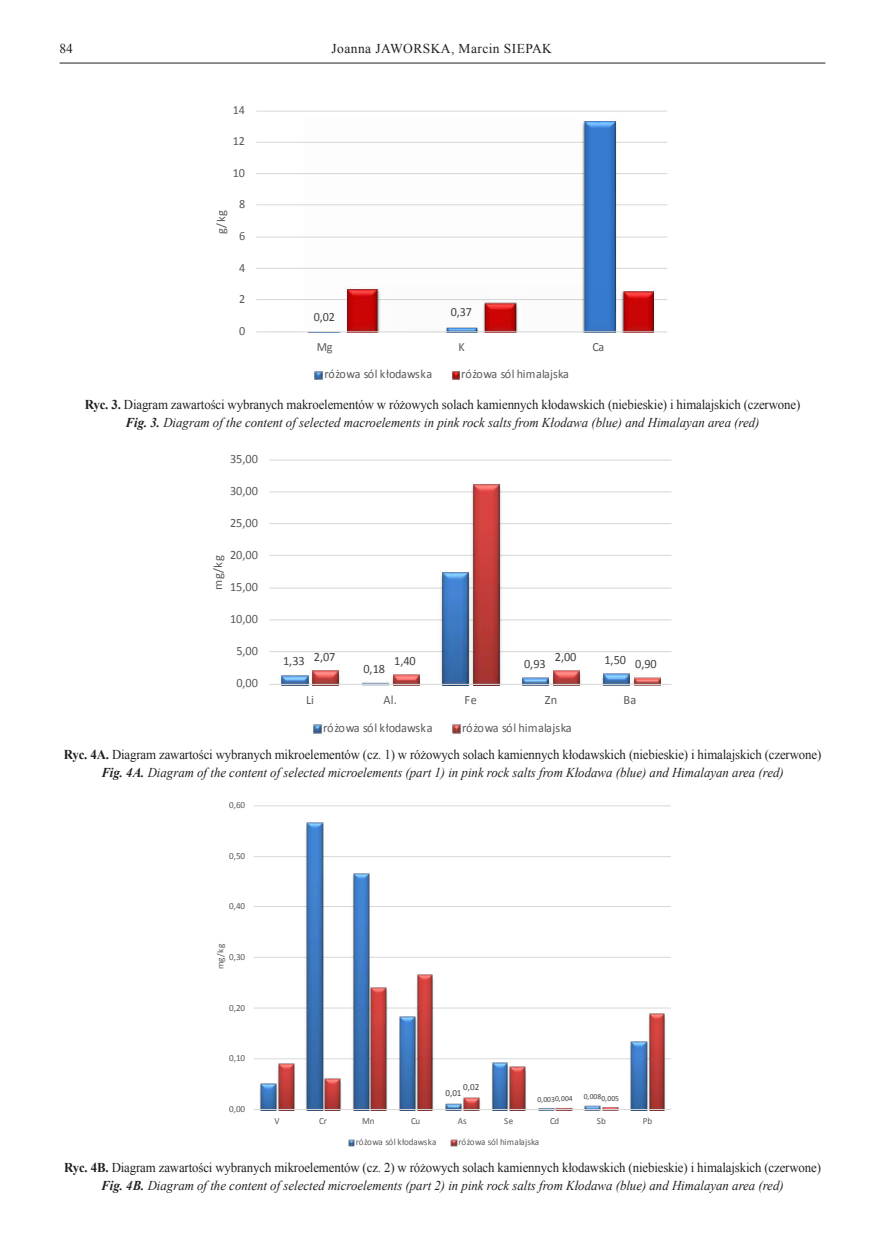
<style>
.page{position:relative;width:885px;height:1242px;background:#fff}
.page>*{position:absolute;margin:0;border:0;box-sizing:border-box;transform-origin:0 0}
.t1{font:13.5px/18px "Times New Roman";letter-spacing:-.01em;color:#231f20;text-align:center;scale:.95 1}
.t2{font:13.5px "Times New Roman";letter-spacing:.03em;color:#231f20}
.t3{font:13.5px "Times New Roman";letter-spacing:-.01em;color:#231f20}
.t4{font:12.75px "Calibri";letter-spacing:-.005em;color:#595959}
.t5{font:12.75px "Calibri";letter-spacing:-.005em;color:#404040}
.t6{font:12.75px "Calibri";letter-spacing:.015em;color:#595959}
.t7{font:12.45px "Calibri";letter-spacing:-.005em;color:#595959}
.t8{font:12.45px "Calibri";letter-spacing:.015em;color:#595959}
.t9{font:12.45px "Calibri";color:#404040}
.t10{font:12.3px "Calibri";color:#595959}
.t11{font:12.15px "Calibri";color:#595959}
.t12{font:9.3px "Calibri";letter-spacing:-.005em;color:#595959}
.t13{font:9.3px "Calibri";letter-spacing:.015em;color:#595959}
.t14{font:9.3px "Calibri";color:#404040}
.t15{font:9.15px "Calibri";color:#595959}
.t16{font:7.8px "Calibri";letter-spacing:-.005em;color:#404040}
.s1{font-weight:700}
.s2{font-weight:700;font-style:italic}
.s3{font-style:italic}
</style>
<div class="page">
<hr style="left:60px;top:63px;width:765px;height:1px;background:#231f20">
<svg style="left:256px;top:110px;width:412px;height:272px"></svg>
<svg style="left:269px;top:459px;width:403px;height:277px"></svg>
<svg style="left:253px;top:805px;width:418px;height:342px"></svg>
<p class="t3" style="left:60px;top:40px;width:15px">84</p>
<p class="t2" style="left:331px;top:40px;width:222px">Joanna JAWORSKA, Marcin SIEPAK</p>
<p class="t7" style="left:233px;top:102px;width:14px">14</p>
<p class="t7" style="left:233px;top:133px;width:14px">12</p>
<p class="t7" style="left:233px;top:165px;width:14px">10</p>
<p class="t11" style="left:213px;top:234px;width:25px;rotate:-90deg">g/kg</p>
<p class="t7" style="left:239px;top:196px;width:8px">8</p>
<p class="t7" style="left:239px;top:228px;width:8px">6</p>
<p class="t7" style="left:239px;top:259px;width:8px">4</p>
<p class="t7" style="left:239px;top:291px;width:8px">2</p>
<p class="t7" style="left:239px;top:322px;width:8px">0</p>
<p class="t9" style="left:314px;top:309px;width:23px">0,02</p>
<p class="t9" style="left:450px;top:303px;width:23px">0,37</p>
<p class="t7" style="left:317px;top:339px;width:17px">Mg</p>
<p class="t7" style="left:458px;top:339px;width:8px">K</p>
<p class="t7" style="left:592px;top:339px;width:13px">Ca</p>
<p class="t7" style="left:324px;top:366px;width:109px">różowa sól kłodawska</p>
<p class="t8" style="left:461px;top:366px;width:109px">różowa sól himalajska</p>
<p class="t1" style="left:85px;top:396px;width:754px"><span class="s1">Ryc. 3.</span> Diagram zawartości wybranych makroelementów w różowych solach kamiennych kłodawskich (niebieskie) i himalajskich (czerwone)<br><span class="s2">Fig. 3.</span> <span class="s3">Diagram of the content of selected macroelements in pink rock salts from Kłodawa (blue) and Himalayan area (red)</span></p>
<p class="t4" style="left:230px;top:451px;width:29px">35,00</p>
<p class="t4" style="left:230px;top:483px;width:29px">30,00</p>
<p class="t4" style="left:230px;top:515px;width:29px">25,00</p>
<p class="t4" style="left:230px;top:547px;width:29px">20,00</p>
<p class="t10" style="left:210px;top:590px;width:36px;rotate:-90deg">mg/kg</p>
<p class="t4" style="left:230px;top:579px;width:29px">15,00</p>
<p class="t4" style="left:230px;top:611px;width:29px">10,00</p>
<p class="t4" style="left:236px;top:643px;width:23px">5,00</p>
<p class="t4" style="left:236px;top:675px;width:23px">0,00</p>
<p class="t5" style="left:283px;top:653px;width:23px">1,33</p>
<p class="t5" style="left:314px;top:648px;width:23px">2,07</p>
<p class="t5" style="left:394px;top:652px;width:23px">1,40</p>
<p class="t5" style="left:555px;top:648px;width:23px">2,00</p>
<p class="t5" style="left:363px;top:660px;width:23px">0,18</p>
<p class="t5" style="left:524px;top:655px;width:23px">0,93</p>
<p class="t5" style="left:604px;top:652px;width:23px">1,50</p>
<p class="t5" style="left:635px;top:655px;width:23px">0,90</p>
<p class="t4" style="left:306px;top:691px;width:9px">Li</p>
<p class="t4" style="left:383px;top:691px;width:15px">Al.</p>
<p class="t4" style="left:464px;top:691px;width:14px">Fe</p>
<p class="t4" style="left:544px;top:691px;width:14px">Zn</p>
<p class="t4" style="left:623px;top:691px;width:15px">Ba</p>
<p class="t4" style="left:323px;top:719px;width:111px">różowa sól kłodawska</p>
<p class="t6" style="left:462px;top:719px;width:111px">różowa sól himalajska</p>
<p class="t1" style="left:64px;top:745px;width:798px"><span class="s1">Ryc. 4A.</span> Diagram zawartości wybranych mikroelementów (cz. 1) w różowych solach kamiennych kłodawskich (niebieskie) i himalajskich (czerwone)<br><span class="s2">Fig. 4A.</span> <span class="s3">Diagram of the content of selected microelements (part 1) in pink rock salts from Kłodawa (blue) and Himalayan area (red)</span></p>
<p class="t12" style="left:229px;top:799px;width:17px">0,60</p>
<p class="t12" style="left:229px;top:849px;width:17px">0,50</p>
<p class="t12" style="left:229px;top:900px;width:17px">0,40</p>
<p class="t15" style="left:215px;top:969px;width:27px;rotate:-90deg">mg/kg</p>
<p class="t12" style="left:229px;top:951px;width:17px">0,30</p>
<p class="t12" style="left:229px;top:1001px;width:17px">0,20</p>
<p class="t12" style="left:229px;top:1052px;width:17px">0,10</p>
<p class="t12" style="left:229px;top:1103px;width:17px">0,00</p>
<p class="t14" style="left:463px;top:1081px;width:17px">0,02</p>
<p class="t14" style="left:445px;top:1087px;width:17px">0,01</p>
<p class="t16" style="left:537px;top:1094px;width:37px">0,0030,004</p>
<p class="t16" style="left:583px;top:1091px;width:19px">0,008</p>
<p class="t16" style="left:601px;top:1093px;width:19px">0,005</p>
<p class="t12" style="left:274px;top:1115px;width:7px">V</p>
<p class="t12" style="left:319px;top:1115px;width:9px">Cr</p>
<p class="t12" style="left:362px;top:1115px;width:14px">Mn</p>
<p class="t12" style="left:411px;top:1115px;width:11px">Cu</p>
<p class="t12" style="left:458px;top:1115px;width:10px">As</p>
<p class="t12" style="left:504px;top:1115px;width:11px">Se</p>
<p class="t12" style="left:550px;top:1115px;width:11px">Cd</p>
<p class="t12" style="left:596px;top:1115px;width:11px">Sb</p>
<p class="t12" style="left:642px;top:1115px;width:11px">Pb</p>
<p class="t12" style="left:356px;top:1136px;width:82px">różowa sól kłodawska</p>
<p class="t13" style="left:458px;top:1136px;width:82px">różowa sól himalajska</p>
<p class="t1" style="left:64px;top:1158px;width:798px"><span class="s1">Ryc. 4B.</span> Diagram zawartości wybranych mikroelementów (cz. 2) w różowych solach kamiennych kłodawskich (niebieskie) i himalajskich (czerwone)<br><span class="s2">Fig. 4B.</span> <span class="s3">Diagram of the content of selected microelements (part 2) in pink rock salts from Kłodawa (blue) and Himalayan area (red)</span></p>
</div>
